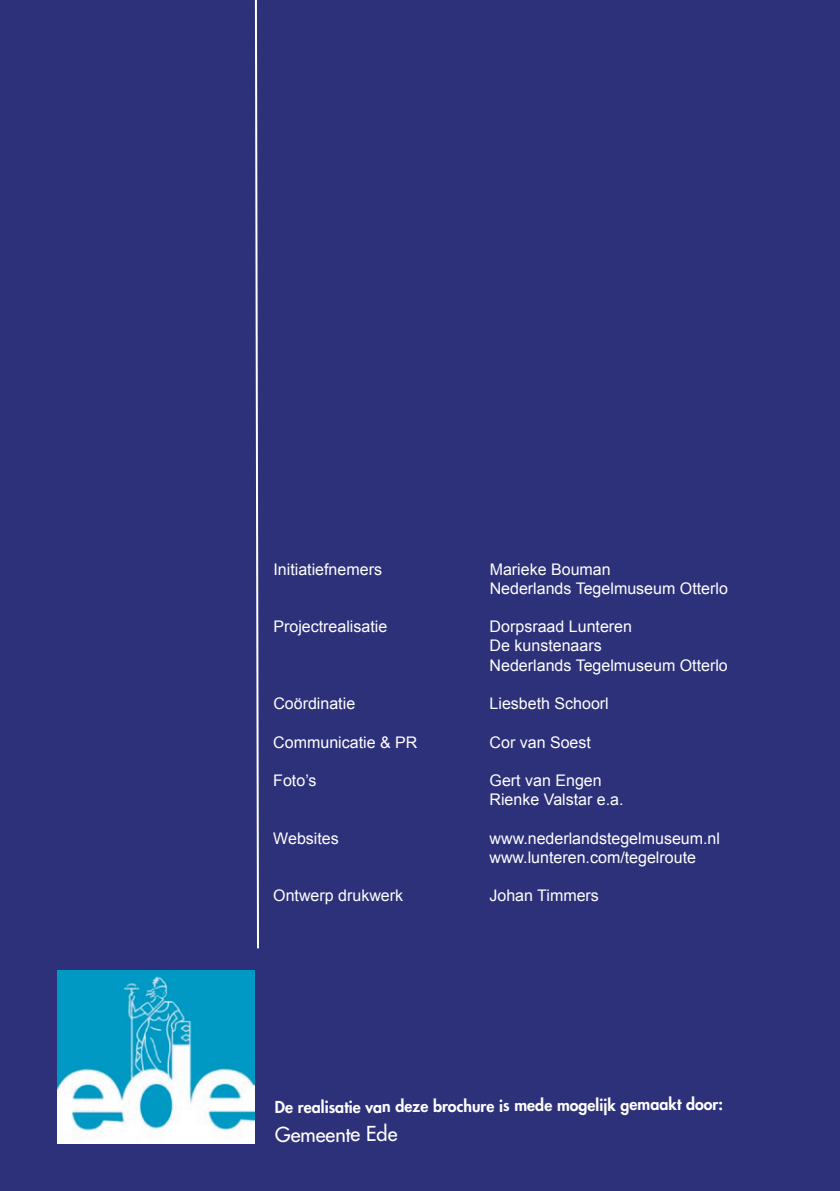
<style>
.page{position:relative;width:840px;height:1191px;background:#fff}
.page>*{position:absolute;margin:0;border:0;box-sizing:border-box;transform-origin:0 0}
.t1{font:20px "Futura";letter-spacing:-.01em;color:#fff}
.t2{font:16px/19.2px "Arial";color:#fff}
.t3{font:800 16px "Futura";letter-spacing:-.01em;color:#fff}
</style>
<div class="page">
<div style="left:0;top:0;width:839px;height:1191px;background:#2d317a"></div>
<img style="left:57px;top:970px;width:197px;height:173px">
<svg style="left:254px;top:0;width:5px;height:949px"></svg>
<p class="t2" style="left:273px;top:559px;width:110px">Initiatiefnemers</p>
<p class="t2" style="left:489px;top:559px;width:240px">Marieke Bouman<br>Nederlands Tegelmuseum Otterlo</p>
<p class="t2" style="left:273px;top:617px;width:115px">Projectrealisatie</p>
<p class="t2" style="left:489px;top:617px;width:240px">Dorpsraad Lunteren<br>De kunstenaars<br>Nederlands Tegelmuseum Otterlo</p>
<p class="t2" style="left:273px;top:694px;width:83px">Coördinatie</p>
<p class="t2" style="left:489px;top:694px;width:121px">Liesbeth Schoorl</p>
<p class="t2" style="left:273px;top:732px;width:146px">Communicatie &amp; PR</p>
<p class="t2" style="left:489px;top:732px;width:103px">Cor van Soest</p>
<p class="t2" style="left:273px;top:771px;width:45px">Foto’s</p>
<p class="t2" style="left:489px;top:771px;width:135px">Gert van Engen<br>Rienke Valstar e.a.</p>
<p class="t2" style="left:273px;top:828px;width:67px">Websites</p>
<p class="t2" style="left:489px;top:828px;width:232px">www.nederlandstegelmuseum.nl www.lunteren.com/tegelroute</p>
<p class="t2" style="left:273px;top:886px;width:131px">Ontwerp drukwerk</p>
<p class="t2" style="left:489px;top:886px;width:111px">Johan Timmers</p>
<p class="t3" style="left:275px;top:1098px;width:449px">De realisatie van deze brochure is mede mogelijk gemaakt door:</p>
<p class="t1" style="left:275px;top:1124px;width:124px">Gemeente Ede</p>
</div>
